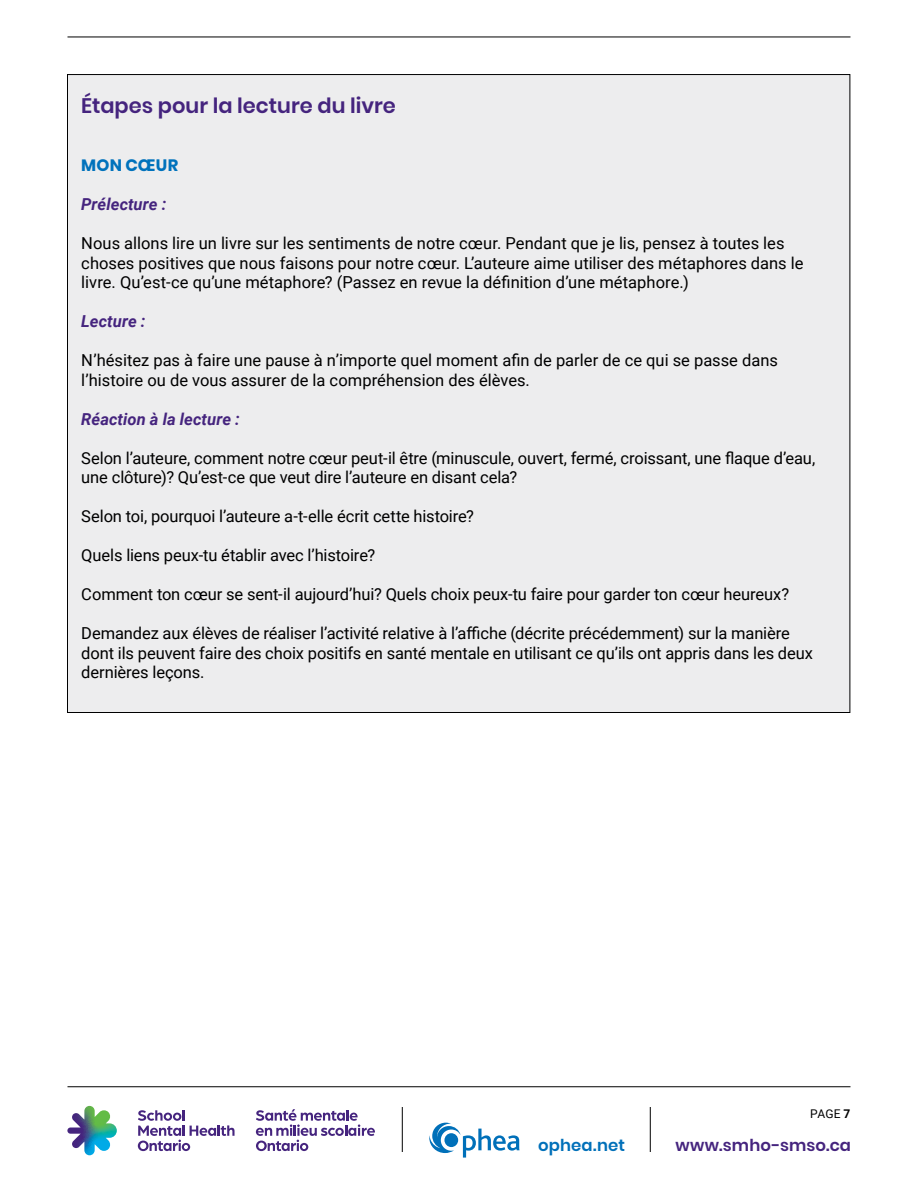
<style>
.page{position:relative;width:918px;height:1188px;background:#fff}
.page>*{position:absolute;margin:0;border:0;box-sizing:border-box;transform-origin:0 0}
.H2_Subtitle_Purple_w{font:600 21px "Poppins";color:#45247e}
.P_Body_Copy_black_11{font:16.5px/19.5px "Roboto";letter-spacing:-.005em;color:#000}
.Body_Copy___Before_D{font:italic 700 16.5px "Roboto";letter-spacing:.005em;color:#45247e}
.ToC_-_Secondary{font:600 16.5px "Poppins";letter-spacing:.005em;color:#45247e}
.t1{font:600 16.5px "Poppins";letter-spacing:.005em;color:#0070b9}
.Book_name{font:700 16.5px "Poppins";letter-spacing:.015em;color:#0072bc}
.t2{font:12px "Roboto";color:#000}
.s1{font-weight:700}
</style>
<div class="page">
<hr style="left:68px;top:37px;width:782px;height:1px;background:#000">
<hr style="left:68px;top:1086px;width:782px;height:1px;background:#000">
<svg style="left:67px;top:1106px;width:50px;height:49px"></svg>
<svg style="left:256px;top:1109px;width:119px;height:42px"></svg>
<svg style="left:138px;top:1110px;width:97px;height:41px"></svg>
<svg style="left:429px;top:1123px;width:91px;height:35px"></svg>
<hr style="left:402px;top:1107px;width:1px;height:45px;background:#000">
<hr style="left:650px;top:1107px;width:1px;height:45px;background:#000">
<div style="left:68px;top:75px;width:782px;height:637px;background:#ededee"></div>
<p class="H2_Subtitle_Purple_w" style="left:81px;top:93px;width:316px">Étapes pour la lecture du livre</p>
<p class="Book_name" style="left:81px;top:156px;width:98px">MON CŒUR</p>
<p class="Body_Copy___Before_D" style="left:81px;top:193px;width:87px">Prélecture :</p>
<p class="P_Body_Copy_black_11" style="left:81px;top:233px;width:724px">Nous allons lire un livre sur les sentiments de notre cœur. Pendant que je lis, pensez à toutes les choses positives que nous faisons pour notre cœur. L’auteure aime utiliser des métaphores dans le livre. Qu’est-ce qu’une métaphore? (Passez en revue la définition d’une métaphore.)</p>
<p class="Body_Copy___Before_D" style="left:81px;top:310px;width:66px">Lecture :</p>
<p class="P_Body_Copy_black_11" style="left:81px;top:350px;width:698px">N’hésitez pas à faire une pause à n’importe quel moment afin de parler de ce qui se passe dans l’histoire ou de vous assurer de la compréhension des élèves.</p>
<p class="Body_Copy___Before_D" style="left:81px;top:407px;width:160px">Réaction à la lecture :</p>
<p class="P_Body_Copy_black_11" style="left:81px;top:447px;width:736px">Selon l’auteure, comment notre cœur peut-il être (minuscule, ouvert, fermé, croissant, une flaque d’eau, une clôture)? Qu’est-ce que veut dire l’auteure en disant cela?</p>
<p class="P_Body_Copy_black_11" style="left:81px;top:506px;width:394px">Selon toi, pourquoi l’auteure a-t-elle écrit cette histoire?</p>
<p class="P_Body_Copy_black_11" style="left:81px;top:545px;width:295px">Quels liens peux-tu établir avec l’histoire?</p>
<p class="P_Body_Copy_black_11" style="left:81px;top:584px;width:710px">Comment ton cœur se sent-il aujourd’hui? Quels choix peux-tu faire pour garder ton cœur heureux?</p>
<p class="P_Body_Copy_black_11" style="left:81px;top:623px;width:733px">Demandez aux élèves de réaliser l’activité relative à l’affiche (décrite précédemment) sur la manière dont ils peuvent faire des choix positifs en santé mentale en utilisant ce qu’ils ont appris dans les deux dernières leçons.</p>
<p class="t2" style="left:810px;top:1105px;width:42px">PAGE <span class="s1">7</span></p>
<p class="t1" style="left:538px;top:1135px;width:88px">ophea.net</p>
<p class="ToC_-_Secondary" style="left:675px;top:1135px;width:177px">www.smho-smso.ca</p>
</div>
